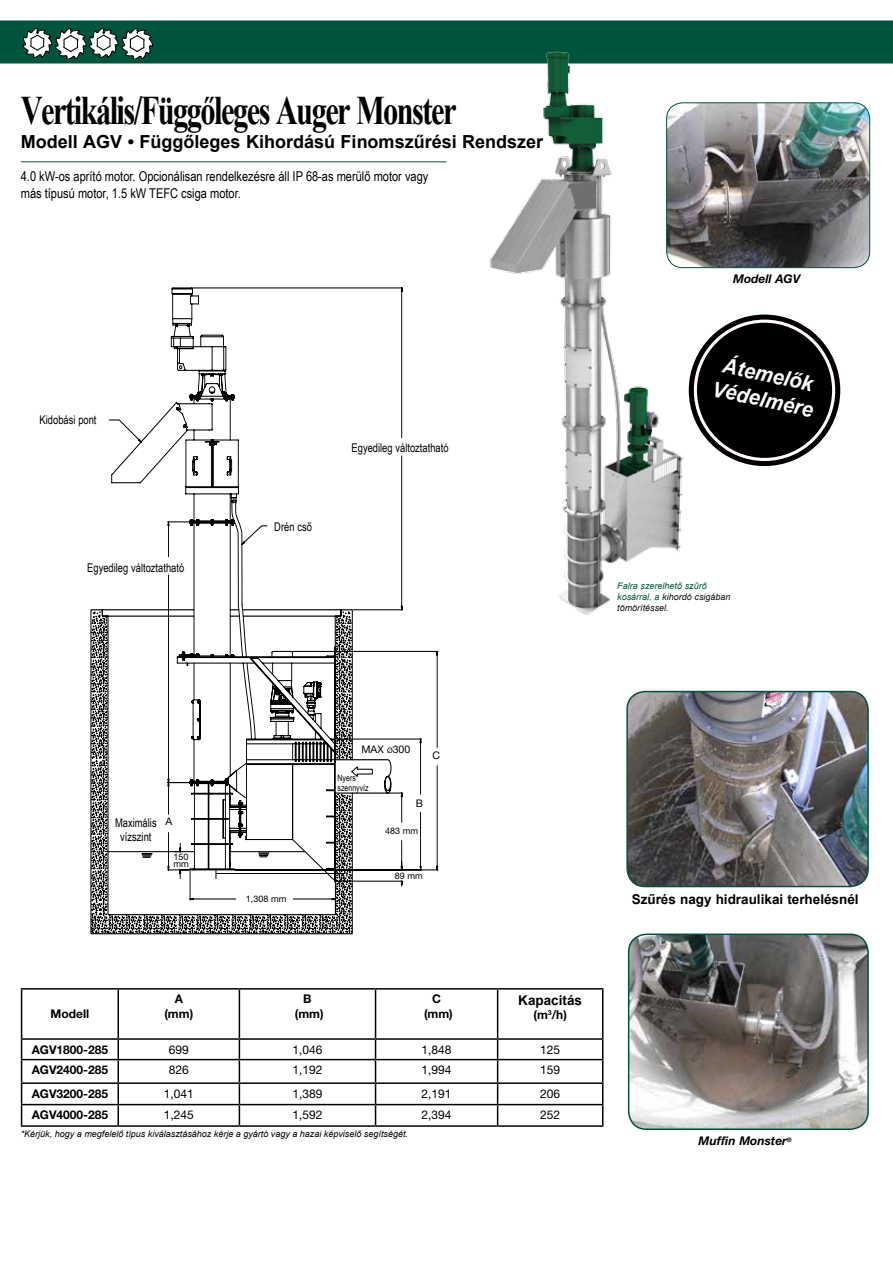
<style>
.page{position:relative;width:893px;height:1263px;background:#fff}
.page>*{position:absolute;margin:0;border:0;box-sizing:border-box;transform-origin:0 0}
.t1{font:700 40.5px "Times New Roman";letter-spacing:-.05em;color:#000;scale:.75 1}
.t2{font:italic 700 21px/25.2px "Arial";color:#fff}
.t3{font:700 18px "Arial";color:#000}
.t4{font:13.5px/16.5px "Arial Narrow";color:#000}
.t5{font:700 13.5px "Arial";color:#000}
.t6{font:12px/14.4px "Arial Narrow";color:#000;text-align:center;scale:.95 1}
.t7{font:700 12px/14.4px "Helvetica Neue LT Std";color:#000;text-align:center}
.t8{font:12px "Helvetica Neue LT Std";color:#000}
.t9{font:italic 700 12px "Helvetica Neue LT Std";color:#000}
.t10{font:10.5px "Helvetica Neue LT Std";color:#000}
.t11{font:italic 9px "Arial";color:#000}
.t12{font:italic 9px/10.8px "Arial";color:#005540}
.t13{font:9px/7.5px "Helvetica Neue LT Std";color:#000}
.t14{font:9px/9.8px "Arial Narrow";color:#000;scale:.95 1}
.s1{color:#131313}
.s2{font-size:7.5px}
</style>
<div class="page">
<hr style="left:21px;top:161px;width:425px;height:1px;background:#00533d">
<img style="left:690px;top:103px;width:180px;height:165px">
<div style="left:666px;top:102px;width:204px;height:166px;border:1px solid #00533d;border-radius:16px"></div>
<img style="left:627px;top:691px;width:241px;height:195px">
<div style="left:626px;top:691px;width:243px;height:196px;border:2px solid #00533d;border-radius:18px"></div>
<img style="left:629px;top:936px;width:239px;height:193px">
<div style="left:628px;top:933px;width:241px;height:197px;border:2px solid #00533d;border-radius:18px"></div>
<svg style="left:0;top:20px;width:893px;height:44px;background:#135e4a"></svg>
<img style="left:487px;top:40px;width:203px;height:576px">
<svg style="left:90px;top:287px;width:349px;height:647px"></svg>
<hr style="left:216px;top:873px;width:128px;height:1px;background:#000">
<hr style="left:21px;top:988px;width:97px;height:1px;background:#000">
<hr style="left:21px;top:989px;width:1px;height:49px;background:#000">
<hr style="left:118px;top:988px;width:121px;height:1px;background:#000">
<hr style="left:118px;top:989px;width:1px;height:49px;background:#000">
<hr style="left:239px;top:988px;width:137px;height:1px;background:#000">
<hr style="left:239px;top:989px;width:1px;height:49px;background:#000">
<hr style="left:376px;top:988px;width:122px;height:1px;background:#000">
<hr style="left:375px;top:989px;width:1px;height:49px;background:#000">
<hr style="left:498px;top:988px;width:105px;height:1px;background:#000">
<hr style="left:497px;top:989px;width:1px;height:49px;background:#000">
<hr style="left:602px;top:989px;width:1px;height:49px;background:#000">
<hr style="left:21px;top:1038px;width:97px;height:2px;background:#000">
<hr style="left:118px;top:1038px;width:121px;height:2px;background:#000">
<hr style="left:239px;top:1038px;width:137px;height:2px;background:#000">
<hr style="left:376px;top:1038px;width:122px;height:2px;background:#000">
<hr style="left:498px;top:1038px;width:105px;height:2px;background:#000">
<hr style="left:21px;top:1059px;width:97px;height:1px;background:#000">
<hr style="left:118px;top:1059px;width:121px;height:1px;background:#000">
<hr style="left:239px;top:1059px;width:137px;height:1px;background:#000">
<hr style="left:376px;top:1059px;width:122px;height:1px;background:#000">
<hr style="left:498px;top:1059px;width:105px;height:1px;background:#000">
<hr style="left:21px;top:1082px;width:97px;height:2px;background:#000">
<hr style="left:118px;top:1082px;width:121px;height:2px;background:#000">
<hr style="left:239px;top:1082px;width:137px;height:2px;background:#000">
<hr style="left:376px;top:1082px;width:122px;height:2px;background:#000">
<hr style="left:498px;top:1082px;width:105px;height:2px;background:#000">
<hr style="left:21px;top:1104px;width:97px;height:1px;background:#000">
<svg style="left:21px;top:1040px;width:1px;height:85px"></svg>
<hr style="left:118px;top:1104px;width:121px;height:1px;background:#000">
<svg style="left:118px;top:1040px;width:1px;height:85px"></svg>
<hr style="left:239px;top:1104px;width:137px;height:1px;background:#000">
<svg style="left:239px;top:1040px;width:1px;height:85px"></svg>
<hr style="left:376px;top:1104px;width:122px;height:1px;background:#000">
<svg style="left:375px;top:1040px;width:1px;height:85px"></svg>
<hr style="left:498px;top:1104px;width:105px;height:1px;background:#000">
<svg style="left:497px;top:1040px;width:1px;height:85px"></svg>
<svg style="left:602px;top:1040px;width:1px;height:85px"></svg>
<hr style="left:21px;top:1125px;width:97px;height:2px;background:#000">
<hr style="left:118px;top:1125px;width:121px;height:2px;background:#000">
<hr style="left:239px;top:1125px;width:137px;height:2px;background:#000">
<hr style="left:376px;top:1125px;width:122px;height:2px;background:#000">
<hr style="left:498px;top:1125px;width:105px;height:2px;background:#000">
<div style="left:236px;top:895px;width:56px;height:9px;background:#fff"></div>
<svg style="left:691px;top:317px;width:147px;height:146px"></svg>
<div style="left:689px;top:315px;width:151px;height:151px;border:5px solid #000;border-radius:50%"></div>
<div style="left:695px;top:321px;width:139px;height:138px;background:#000;border-radius:50%"></div>
<div style="left:694px;top:320px;width:141px;height:141px;border:3px solid #fff;border-radius:50%"></div>
<h1 class="t1" style="left:21px;top:82px;width:583px">Vertikális/Függőleges Auger Monster</h1>
<h3 class="t3" style="left:21px;top:130px;width:524px">Modell AGV • Függőleges Kihordású Finomszűrési Rendszer</h3>
<p class="t4" style="left:21px;top:168px;width:409px">4.0 kW-os aprító motor. Opcionálisan rendelkezésre áll IP 68-as merülő motor vagy más típusú motor, 1.5 kW TEFC csiga motor.</p>
<p class="t6" style="left:40px;top:412px;width:61px">Kidobási pont</p>
<p class="t6" style="left:87px;top:560px;width:104px">Egyedileg változtatható</p>
<p class="t6" style="left:274px;top:519px;width:41px">Drén cső</p>
<p class="t6" style="left:352px;top:440px;width:104px">Egyedileg változtatható</p>
<p class="t9" style="left:733px;top:272px;width:68px">Modell AGV</p>
<h2 class="t2" style="left:720px;top:352px;width:105px;rotate:12deg">Átemelők<br>Védelmére</h2>
<p class="t12" style="left:617px;top:581px;width:115px">Falra szerelhető szűrő kosárral, a <span class="s1">kihordó csigában tömörítéssel.</span></p>
<p class="t6" style="left:115px;top:815px;width:45px">Maximális vízszint</p>
<p class="t10" style="left:165px;top:815px;width:8px">A</p>
<p class="t13" style="left:173px;top:852px;width:17px">150 mm</p>
<p class="t13" style="left:246px;top:895px;width:42px">1,308 mm</p>
<p class="t10" style="left:361px;top:743px;width:50px">MAX <span class="s2">Ø</span>300</p>
<p class="t14" style="left:338px;top:773px;width:34px">Nyers szennyvíz</p>
<p class="t10" style="left:416px;top:797px;width:9px">B</p>
<p class="t13" style="left:385px;top:827px;width:35px">483 mm</p>
<p class="t10" style="left:433px;top:749px;width:9px">C</p>
<p class="t13" style="left:395px;top:872px;width:30px">89 mm</p>
<p class="t7" style="left:51px;top:1006px;width:40px">Modell</p>
<p class="t7" style="left:164px;top:992px;width:30px">A (mm)</p>
<p class="t7" style="left:295px;top:992px;width:30px">B (mm)</p>
<p class="t7" style="left:424px;top:992px;width:30px">C (mm)</p>
<p class="t5" style="left:518px;top:991px;width:65px">Kapacitás</p>
<p class="t7" style="left:533px;top:1007px;width:35px">(m<sup>3</sup>/h)</p>
<p class="t7" style="left:32px;top:1042px;width:78px">AGV1800-285</p>
<p class="t8" style="left:169px;top:1042px;width:22px">699</p>
<p class="t8" style="left:292px;top:1042px;width:32px">1,046</p>
<p class="t8" style="left:422px;top:1042px;width:32px">1,848</p>
<p class="t8" style="left:540px;top:1042px;width:22px">125</p>
<p class="t7" style="left:32px;top:1062px;width:78px">AGV2400-285</p>
<p class="t8" style="left:169px;top:1063px;width:22px">826</p>
<p class="t8" style="left:292px;top:1063px;width:32px">1,192</p>
<p class="t8" style="left:422px;top:1063px;width:32px">1,994</p>
<p class="t8" style="left:540px;top:1063px;width:22px">159</p>
<p class="t7" style="left:32px;top:1086px;width:78px">AGV3200-285</p>
<p class="t8" style="left:164px;top:1086px;width:32px">1,041</p>
<p class="t8" style="left:292px;top:1086px;width:32px">1,389</p>
<p class="t8" style="left:422px;top:1086px;width:32px">2,191</p>
<p class="t8" style="left:540px;top:1086px;width:22px">206</p>
<p class="t7" style="left:32px;top:1107px;width:78px">AGV4000-285</p>
<p class="t8" style="left:164px;top:1108px;width:32px">1,245</p>
<p class="t8" style="left:292px;top:1108px;width:32px">1,592</p>
<p class="t8" style="left:422px;top:1108px;width:32px">2,394</p>
<p class="t8" style="left:540px;top:1108px;width:22px">252</p>
<p class="t11" style="left:21px;top:1128px;width:389px">*Kérjük, hogy a megfelelő típus kiválasztásához kérje a gyártó vagy a hazai képviselő segítségét.</p>
<p class="t5" style="left:632px;top:890px;width:228px">Szűrés nagy hidraulikai terhelésnél</p>
<p class="t9" style="left:699px;top:1133px;width:95px">Muffin Monster<sup>®</sup></p>
</div>
